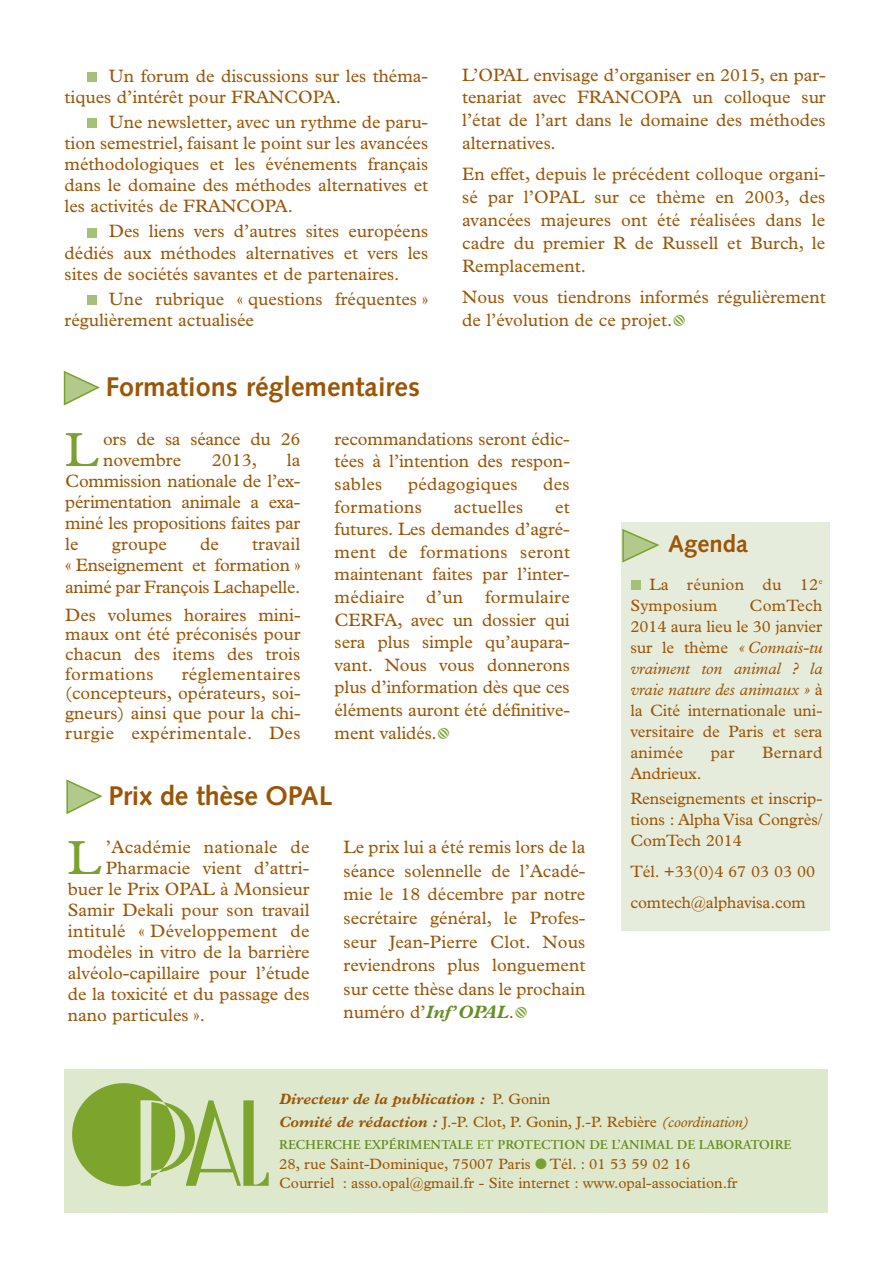
<style>
.page{position:relative;width:893px;height:1263px;background:#fff}
.page>*{position:absolute;margin:0;border:0;box-sizing:border-box;transform-origin:0 0}
.t1{font:48.15px "Plantin";color:#78a22d}
.t2{font:700 27px "Syntax";color:#9c5506}
.t3{font:700 24px "Syntax";color:#9c5506}
.t4{font:18px/22.6px "Plantin";color:#9c5506;text-align:justify}
.t5{font:16.5px/21px "Plantin";letter-spacing:-.005em;color:#9c5506}
.t6{font:16.5px/21px "Plantin";letter-spacing:.015em;color:#9c5506}
.t7{font:15px/19.5px "Plantin";color:#9c5506}
.t8{font:italic 700 15px/22.5px "Plantin";color:#9c5506}
.t9{font:600 13.5px "Adobe Garamond";color:#678b24}
.s1{font-weight:700;font-style:italic;color:#689027}
.s2{font-style:italic}
.s3{font-weight:400;font-style:normal}
.s4{font-weight:400}
.s5{color:#78a22d}
</style>
<div class="page">
<div style="left:621px;top:522px;width:208px;height:409px;background:#e6ecdb"></div>
<div style="left:632px;top:580px;width:9px;height:10px;background:#a7c078"></div>
<svg style="left:622px;top:529px;width:37px;height:33px"></svg>
<svg style="left:64px;top:371px;width:36px;height:35px"></svg>
<svg style="left:66px;top:779px;width:37px;height:35px"></svg>
<div style="left:64px;top:1069px;width:764px;height:144px;background:#dee8cc"></div>
<svg style="left:72px;top:1083px;width:197px;height:103px"></svg>
<div style="left:87px;top:296px;width:10px;height:9px;background:#a7c078"></div>
<div style="left:87px;top:228px;width:10px;height:9px;background:#a7c078"></div>
<div style="left:87px;top:119px;width:10px;height:9px;background:#a7c078"></div>
<div style="left:87px;top:72px;width:10px;height:10px;background:#a7c078"></div>
<p class="t4" style="left:65px;top:67px;width:365px;line-height:21px;text-indent:44px">Un forum de discussions sur les théma&shy;tiques d’intérêt pour FRANCOPA.</p>
<p class="t4" style="left:65px;top:113px;width:365px;line-height:21px;text-indent:44px">Une newsletter, avec un rythme de paru&shy;tion semestriel, faisant le point sur les avancées méthodologiques et les événements français dans le domaine des méthodes alternatives et les activités de FRANCOPA.</p>
<p class="t4" style="left:65px;top:223px;width:365px;line-height:21px;text-indent:44px">Des liens vers d’autres sites européens dédiés aux méthodes alternatives et vers les sites de sociétés savantes et de partenaires.</p>
<p class="t4" style="left:65px;top:290px;width:365px;line-height:21px;text-indent:44px">Une rubrique « questions fréquentes » régulièrement actualisée</p>
<h2 class="t2" style="left:106px;top:376px;width:316px">Formations réglementaires</h2>
<p class="t4" style="left:462px;top:65px;width:365px">L’OPAL envisage d’organiser en 2015, en par&shy;tenariat avec FRANCOPA un colloque sur l’état de l’art dans le domaine des méthodes alternatives.</p>
<p class="t4" style="left:462px;top:165px;width:365px">En effet, depuis le précédent colloque organi&shy;sé par l’OPAL sur ce thème en 2003, des avancées majeures ont été réalisées dans le cadre du premier R de Russell et Burch, le Remplacement.</p>
<p class="t4" style="left:462px;top:287px;width:365px">Nous vous tiendrons informés régulièrement de l’évolution de ce projet.</p>
<h1 class="t1" style="left:65px;top:433px;width:34px">L</h1>
<p class="t4" style="left:103px;top:430px;width:199px;line-height:21.1px">ors de sa séance du 26 novembre</p>
<p class="t4" style="left:65px;top:451px;width:237px;line-height:21.1px;text-indent:222px">la Commission nationale de l’ex&shy;périmentation animale a exa&shy;miné les propositions faites par le</p>
<p class="t4" style="left:212px;top:450px;width:47px">2013,</p>
<p class="t4" style="left:65px;top:535px;width:237px;line-height:21.1px;text-indent:187px">travail « Enseignement et formation » animé par François Lachapelle.</p>
<p class="t4" style="left:65px;top:606px;width:237px;line-height:19.6px">Des volumes horaires mini&shy;maux ont été préconisés pour chacun des items des trois formations</p>
<p class="t4" style="left:112px;top:535px;width:57px">groupe</p>
<p class="t4" style="left:200px;top:535px;width:20px">de</p>
<p class="t4" style="left:65px;top:665px;width:237px;line-height:19.6px;text-indent:116px">réglementaires (concepteurs, opérateurs, soi&shy;gneurs) ainsi que pour la chi&shy;rurgie expérimentale. Des</p>
<p class="t4" style="left:335px;top:429px;width:237px">recommandations seront édic&shy;tées à l’intention des respon&shy;sables</p>
<p class="t4" style="left:408px;top:474px;width:111px">pédagogiques</p>
<p class="t4" style="left:543px;top:474px;width:28px">des</p>
<p class="t4" style="left:335px;top:497px;width:89px">formations</p>
<p class="t4" style="left:454px;top:497px;width:71px">actuelles</p>
<p class="t4" style="left:335px;top:497px;width:237px;text-indent:220px">et futures. Les demandes d’agré&shy;ment de formations seront maintenant faites par l’inter&shy;médiaire d’un formulaire CERFA, avec un dossier qui sera plus simple qu’aupara&shy;vant. Nous vous donnerons plus d’information dès que ces éléments auront été définitive&shy;ment validés.</p>
<h2 class="t2" style="left:108px;top:785px;width:225px">Prix de thèse OPAL</h2>
<h1 class="t1" style="left:68px;top:841px;width:34px">L</h1>
<p class="t4" style="left:106px;top:838px;width:205px">’Académie nationale de</p>
<p class="t4" style="left:106px;top:859px;width:205px">Pharmacie vient d’attri-</p>
<p class="t4" style="left:68px;top:880px;width:243px">buer le Prix OPAL à Monsieur</p>
<p class="t4" style="left:68px;top:901px;width:243px">Samir Dekali pour son travail</p>
<p class="t4" style="left:68px;top:922px;width:243px">intitulé « Développement de</p>
<p class="t4" style="left:68px;top:943px;width:243px">modèles in vitro de la barrière</p>
<p class="t4" style="left:68px;top:964px;width:243px">alvéolo-capillaire pour l’étude</p>
<p class="t4" style="left:68px;top:985px;width:243px">de la toxicité et du passage des</p>
<p class="t4" style="left:68px;top:1006px;width:139px">nano particules ».</p>
<p class="t4" style="left:344px;top:837px;width:243px;line-height:23.5px">Le prix lui a été remis lors de la séance solennelle de l’Acadé&shy;mie le 18 décembre par notre secrétaire général, le Profes&shy;seur Jean-Pierre Clot. Nous reviendrons plus longuement sur cette thèse dans le prochain numéro d’<span class="s1">Inf’OPAL</span>.</p>
<h3 class="t3" style="left:668px;top:534px;width:82px">Agenda</h3>
<p class="t6" style="left:630px;top:575px;width:194px;text-indent:19px">La réunion du 12<sup>e<br></sup>Symposium</p>
<p class="t5" style="left:630px;top:596px;width:194px;text-align:justify;text-indent:119px">ComTech 2014 aura lieu le 30 janvier sur le thème <span class="s2">« Connais-tu vraiment ton animal ? la vraie nature des animaux »</span> à la Cité internationale uni&shy;versitaire de Paris et sera animée</p>
<p class="t5" style="left:711px;top:743px;width:25px">par</p>
<p class="t6" style="left:762px;top:743px;width:62px">Bernard</p>
<p class="t5" style="left:630px;top:762px;width:193px;line-height:25.2px">Andrieux.<br>Renseignements et inscrip-</p>
<p class="t5" style="left:630px;top:810px;width:194px">tions : Alpha Visa Congrès/<br>ComTech 2014</p>
<p class="t5" style="left:630px;top:857px;width:186px;line-height:31.2px">Tél. +33(0)4 67 03 03 00 comtech@alphavisa.com</p>
<p class="t8" style="left:279px;top:1089px;width:472px">Directeur de la publication : <span class="s3">P. Gonin<br></span>Comité de rédaction : <span class="s3">J.-P. Clot, P. Gonin, J.-P. Rebière</span> <span class="s4">(coordination)</span></p>
<p class="t9" style="left:279px;top:1140px;width:514px">RECHERCHE EXPÉRIMENTALE <span class="s5">ET</span> PROTECTION DE L’ANIMAL DE LABORATOIRE</p>
<p class="t7" style="left:279px;top:1155px;width:460px">28, rue Saint-Dominique, 75007 Paris <span class="s5">●</span> Tél. : 01 53 59 02 16<br>Courriel : asso.opal@gmail.fr - Site internet : www.opal-association.fr</p>
</div>
